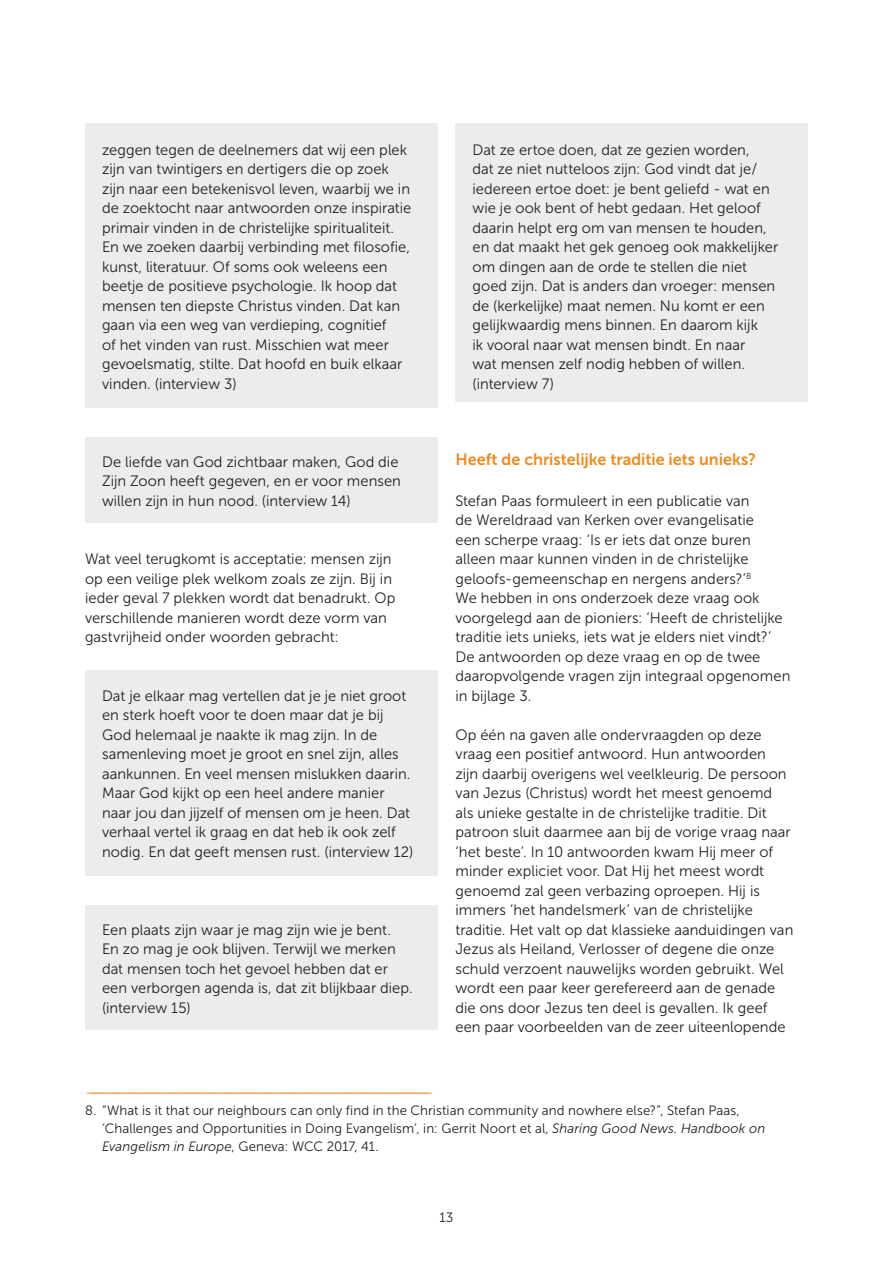
<style>
.page{position:relative;width:893px;height:1263px;background:#fff}
.page>*{position:absolute;margin:0;border:0;box-sizing:border-box;transform-origin:0 0}
.t1{font:16.5px "Museo Sans 700";color:#ec8c22}
.t2{font:15px/19.5px "Museo Sans 300";letter-spacing:.005em;color:#231f20}
.t3{font:13.5px/18px "Museo Sans 300";letter-spacing:.005em;color:#231f20}
.t4{font:italic 13.5px "Museo Sans 300";color:#ec8c22}
.s1{font-style:italic}
</style>
<div class="page">
<div style="left:85px;top:123px;width:352px;height:285px;background:#edecea"></div>
<div style="left:455px;top:123px;width:353px;height:279px;background:#edecea"></div>
<div style="left:85px;top:437px;width:352px;height:85px;background:#edecea"></div>
<div style="left:85px;top:671px;width:352px;height:205px;background:#edecea"></div>
<div style="left:85px;top:906px;width:352px;height:124px;background:#edecea"></div>
<p class="t2" style="left:102px;top:140px;width:311px">zeggen tegen de deelnemers dat wij een plek zijn van twintigers en dertigers die op zoek zijn naar een betekenisvol leven, waarbij we in de zoektocht naar antwoorden onze inspiratie primair vinden in de christelijke spiritualiteit.<br>En we zoeken daarbij verbinding met filosofie, kunst, literatuur. Of soms ook weleens een beetje de positieve psychologie. Ik hoop dat mensen ten diepste Christus vinden. Dat kan gaan via een weg van verdieping, cognitief<br>of het vinden van rust. Misschien wat meer gevoelsmatig, stilte. Dat hoofd en buik elkaar vinden. (interview 3)</p>
<p class="t2" style="left:102px;top:452px;width:300px">De liefde van God zichtbaar maken, God die<br>Zijn Zoon heeft gegeven, en er voor mensen willen zijn in hun nood. (interview 14)</p>
<p class="t2" style="left:85px;top:549px;width:312px">Wat veel terugkomt is acceptatie: mensen zijn op een veilige plek welkom zoals ze zijn. Bij in ieder geval 7 plekken wordt dat benadrukt. Op verschillende manieren wordt deze vorm van gastvrijheid onder woorden gebracht:</p>
<p class="t2" style="left:102px;top:686px;width:313px">Dat je elkaar mag vertellen dat je je niet groot en sterk hoeft voor te doen maar dat je bij God helemaal je naakte ik mag zijn. In de samenleving moet je groot en snel zijn, alles aankunnen. En veel mensen mislukken daarin.<br>Maar God kijkt op een heel andere manier naar jou dan jijzelf of mensen om je heen. Dat verhaal vertel ik graag en dat heb ik ook zelf nodig. En dat geeft mensen rust. (interview 12)</p>
<p class="t2" style="left:102px;top:920px;width:312px">Een plaats zijn waar je mag zijn wie je bent.<br>En zo mag je ook blijven. Terwijl we merken dat mensen toch het gevoel hebben dat er een verborgen agenda is, dat zit blijkbaar diep. (interview 15)</p>
<p class="t2" style="left:472px;top:140px;width:307px">Dat ze ertoe doen, dat ze gezien worden,<br>dat ze niet nutteloos zijn: God vindt dat je/ iedereen ertoe doet: je bent geliefd - wat en wie je ook bent of hebt gedaan. Het geloof daarin helpt erg om van mensen te houden, en dat maakt het gek genoeg ook makkelijker om dingen aan de orde te stellen die niet goed zijn. Dat is anders dan vroeger: mensen de (kerkelijke) maat nemen. Nu komt er een gelijkwaardig mens binnen. En daarom kijk<br>ik vooral naar wat mensen bindt. En naar<br>wat mensen zelf nodig hebben of willen. (interview 7)</p>
<p class="t1" style="left:455px;top:450px;width:302px">Heeft de christelijke traditie iets unieks?</p>
<p class="t2" style="left:455px;top:491px;width:336px">Stefan Paas formuleert in een publicatie van<br>de Wereldraad van Kerken over evangelisatie<br>een scherpe vraag: ‘Is er iets dat onze buren alleen maar kunnen vinden in de christelijke geloofs-gemeenschap en nergens anders?’<sup>8<br></sup>We hebben in ons onderzoek deze vraag ook voorgelegd aan de pioniers: ‘Heeft de christelijke traditie iets unieks, iets wat je elders niet vindt?’ De antwoorden op deze vraag en op de twee daaropvolgende vragen zijn integraal opgenomen in bijlage 3.</p>
<p class="t2" style="left:455px;top:725px;width:339px">Op één na gaven alle ondervraagden op deze vraag een positief antwoord. Hun antwoorden<br>zijn daarbij overigens wel veelkleurig. De persoon van Jezus (Christus) wordt het meest genoemd als unieke gestalte in de christelijke traditie. Dit patroon sluit daarmee aan bij de vorige vraag naar ‘het beste’. In 10 antwoorden kwam Hij meer of minder expliciet voor. Dat Hij het meest wordt genoemd zal geen verbazing oproepen. Hij is immers ‘het handelsmerk’ van de christelijke traditie. Het valt op dat klassieke aanduidingen van Jezus als Heiland, Verlosser of degene die onze schuld verzoent nauwelijks worden gebruikt. Wel wordt een paar keer gerefereerd aan de genade die ons door Jezus ten deel is gevallen. Ik geef een paar voorbeelden van de zeer uiteenlopende</p>
<p class="t4" style="left:85px;top:1085px;width:350px">––––––––––––––––––––––––––––––––––––––––––––––––––––––––––––––––––––––––––––––––––––––––––––</p>
<p class="t3" style="left:102px;top:1101px;width:665px;text-indent:-17px">8. “What is it that our neighbours can only find in the Christian community and nowhere else?”, Stefan Paas, ‘Challenges and Opportunities in Doing Evangelism’, in: Gerrit Noort et al, <span class="s1">Sharing Good News. Handbook on<br>Evangelism in Europe</span>, Geneva: WCC 2017, 41.</p>
<p class="t3" style="left:440px;top:1208px;width:15px">13</p>
</div>
